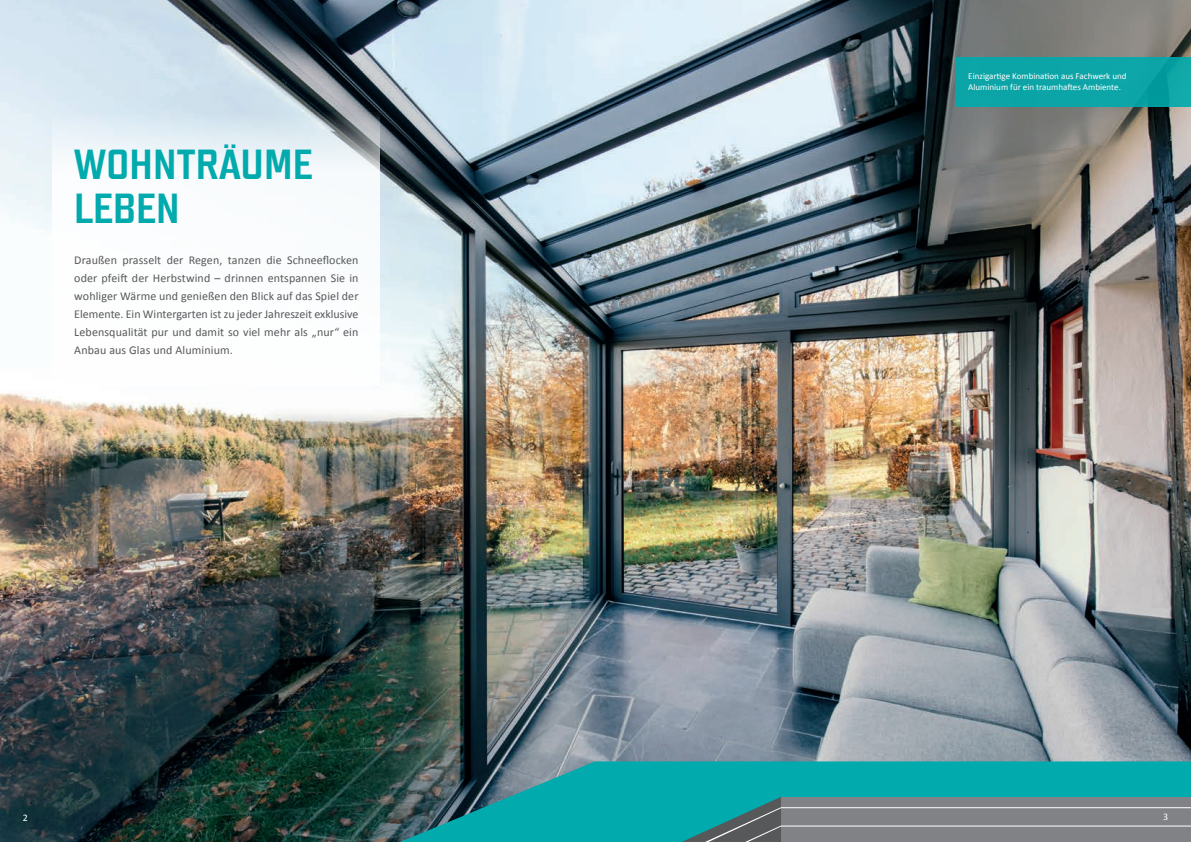
<style>
.page{position:relative;width:1191px;height:842px;background:#fff}
.page>*{position:absolute;margin:0;border:0;box-sizing:border-box;transform-origin:0 0}
.t1{font:42px/44px "Teuton Fett";color:#00aaad}
.t2{font:12px/18px "Calibri";letter-spacing:.01em;color:#57585a;text-align:justify}
.t3{font:10px "Calibri";color:#fff}
.t4{font:9px/11px "Calibri";color:#fff}
</style>
<div class="page">
<img style="left:0;top:0;width:1191px;height:842px">
<div style="left:954px;top:57px;width:237px;height:49px;background:#0ca5a7"></div>
<svg style="left:52px;top:112px;width:328px;height:274px"></svg>
<svg style="left:380px;top:761px;width:811px;height:81px;background:#11989b"></svg>
<svg style="left:663px;top:797px;width:528px;height:45px;background:#71888b"></svg>
<h1 class="t1" style="left:74px;top:144px;width:240px">WOHNTRÄUME<br>LEBEN</h1>
<p class="t2" style="left:74px;top:250px;width:286px">Draußen prasselt der Regen, tanzen die Schneeflocken oder pfeift der Herbstwind – drinnen entspannen Sie in wohliger Wärme und genießen den Blick auf das Spiel der Elemente. Ein Wintergarten ist zu jeder Jahreszeit exklusive Lebensqualität pur und damit so viel mehr als „nur“ ein Anbau aus Glas und Aluminium.</p>
<p class="t4" style="left:968px;top:70px;width:160px">Einzigartige Kombination aus Fachwerk und<br>Aluminium für ein traumhaftes Ambiente.</p>
<p class="t3" style="left:23px;top:812px;width:7px">2</p>
<p class="t3" style="left:1163px;top:810px;width:7px">3</p>
</div>
